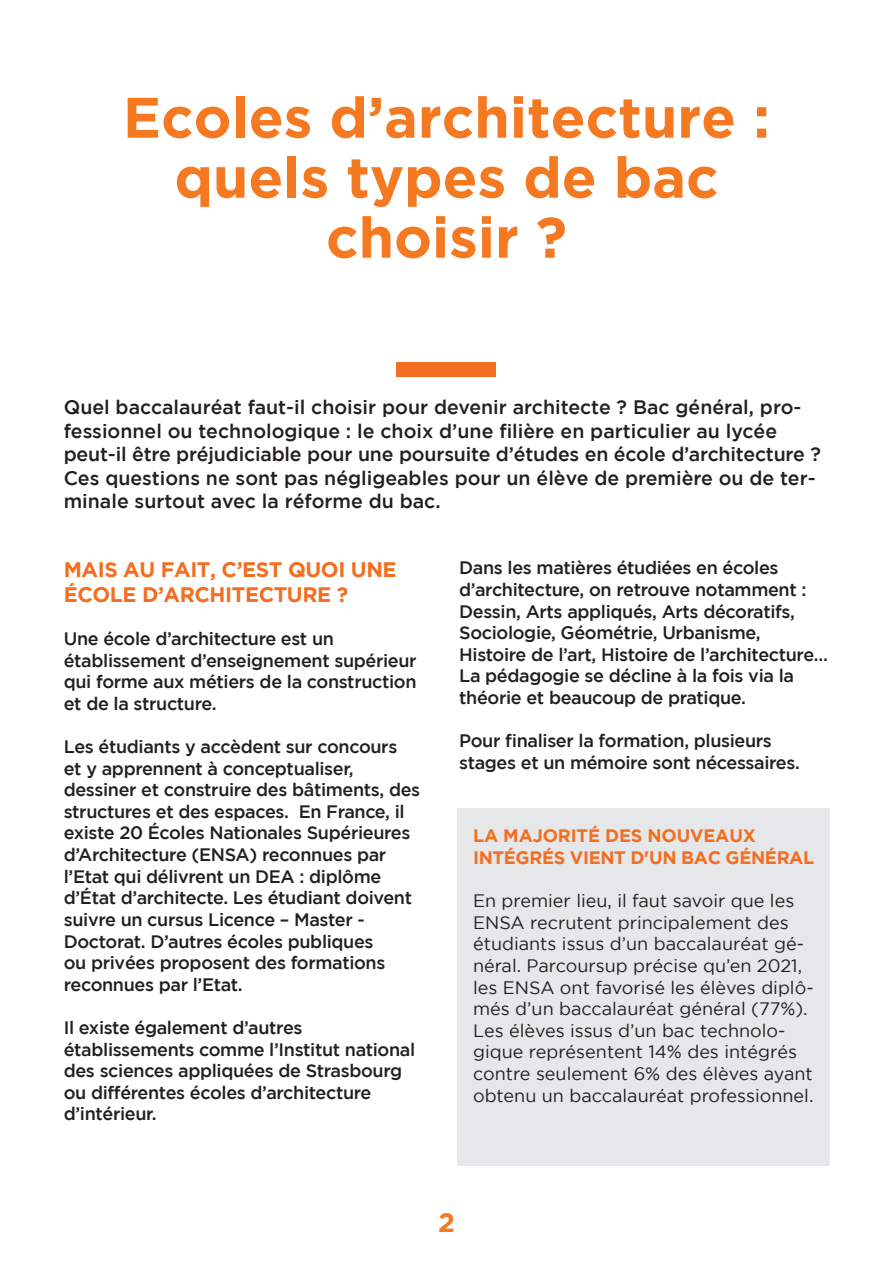
<style>
.page{position:relative;width:893px;height:1263px;background:#fff}
.page>*{position:absolute;margin:0;border:0;box-sizing:border-box;transform-origin:0 0}
.t1{font:700 57px "Gotham";color:#f47921}
.t2{font:700 27px "Gotham";color:#f47921}
.t3{font:700 21px/25.2px "Gotham";letter-spacing:-.02em;color:#f36e21}
.t4{font:500 19.5px/23.4px "Gotham";color:#231f20}
.t5{font:500 18px/21.6px "Gotham";letter-spacing:-.02em;color:#231f20}
.t6{font:18px/21.6px "Gotham";color:#231f20}
.t7{font:700 18px/21.6px "Gotham";letter-spacing:-.02em;color:#f36e21}
</style>
<div class="page">
<div style="left:397px;top:362px;width:99px;height:14px;background:#f36e21"></div>
<div style="left:457px;top:808px;width:372px;height:357px;background:#e6e7e9"></div>
<p class="t1" style="left:123px;top:85px;width:649px">Ecoles d’architecture :</p>
<p class="t1" style="left:174px;top:145px;width:546px">quels types de bac</p>
<p class="t1" style="left:326px;top:205px;width:242px">choisir ?</p>
<p class="t4" style="left:64px;top:395px;width:759px">Quel baccalauréat faut-il choisir pour devenir architecte ? Bac général, pro&shy;fessionnel ou technologique : le choix d’une filière en particulier au lycée peut-il être préjudiciable pour une poursuite d’études en école d’architecture ?<br>Ces questions ne sont pas négligeables pour un élève de première ou de ter&shy;minale surtout avec la réforme du bac.</p>
<p class="t3" style="left:64px;top:556px;width:334px">MAIS AU FAIT, C’EST QUOI UNE<br>ÉCOLE D’ARCHITECTURE ?</p>
<p class="t5" style="left:64px;top:627px;width:354px">Une école d’architecture est un établissement d’enseignement supérieur qui forme aux métiers de la construction et de la structure.</p>
<p class="t5" style="left:64px;top:735px;width:358px">Les étudiants y accèdent sur concours<br>et y apprennent à conceptualiser, dessiner et construire des bâtiments, des structures et des espaces. En France, il existe 20 Écoles Nationales Supérieures d’Architecture (ENSA) reconnues par l’Etat qui délivrent un DEA : diplôme d’État d’architecte. Les étudiant doivent suivre un cursus Licence – Master - Doctorat. D’autres écoles publiques<br>ou privées proposent des formations reconnues par l’Etat.</p>
<p class="t5" style="left:64px;top:1016px;width:353px">Il existe également d’autres établissements comme l’Institut national des sciences appliquées de Strasbourg ou différentes écoles d’architecture d’intérieur.</p>
<p class="t5" style="left:459px;top:557px;width:370px">Dans les matières étudiées en écoles d’architecture, on retrouve notamment :<br>Dessin, Arts appliqués, Arts décoratifs, Sociologie, Géométrie, Urbanisme, Histoire de l’art, Histoire de l’architecture… La pédagogie se décline à la fois via la théorie et beaucoup de pratique.</p>
<p class="t5" style="left:459px;top:730px;width:342px">Pour finaliser la formation, plusieurs stages et un mémoire sont nécessaires.</p>
<p class="t7" style="left:473px;top:825px;width:343px">LA MAJORITÉ DES NOUVEAUX<br>INTÉGRÉS VIENT D'UN BAC GÉNÉRAL</p>
<p class="t6" style="left:473px;top:890px;width:342px">En premier lieu, il faut savoir que les ENSA recrutent principalement des étudiants issus d’un baccalauréat gé&shy;néral. Parcoursup précise qu’en 2021, les ENSA ont favorisé les élèves diplô&shy;més d’un baccalauréat général (77%).<br>Les élèves issus d’un bac technolo&shy;gique représentent 14% des intégrés contre seulement 6% des élèves ayant obtenu un baccalauréat professionnel.</p>
<p class="t2" style="left:438px;top:1206px;width:18px">2</p>
</div>
